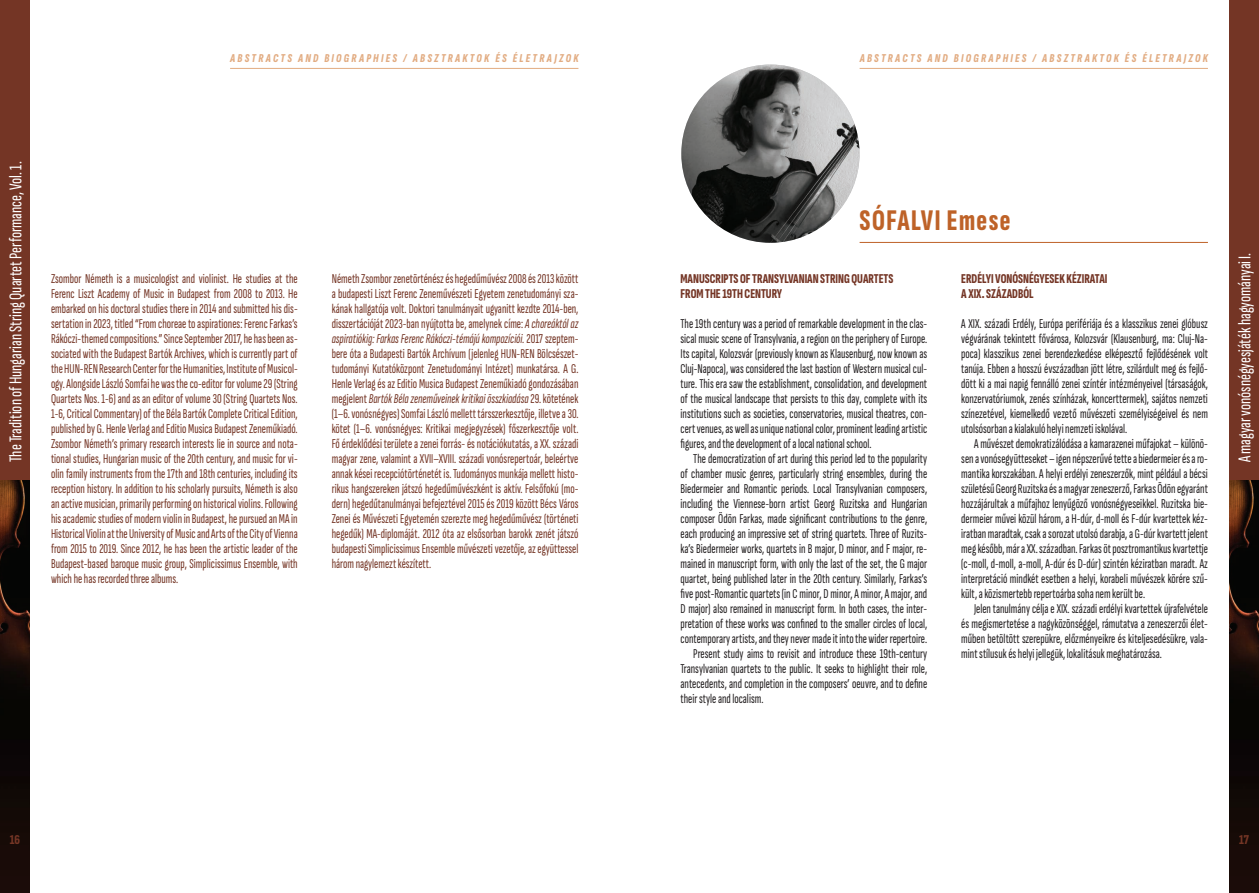
<style>
.page{position:relative;width:1259px;height:893px;background:#fff}
.page>*{position:absolute;margin:0;border:0;box-sizing:border-box;transform-origin:0 0}
.t1{font:800 extra-condensed 30px "Sofia Sans";letter-spacing:.05em;color:#be6228;scale:.95 1}
.t2{font:extra-condensed 18px "Sofia Sans";color:#fff}
.t3{font:extra-condensed 13.5px/15px "Sofia Sans";color:#231f20;text-align:justify;scale:.95 1}
.t4{font:extra-condensed 13.5px/15px "Sofia Sans";color:#743525;text-align:justify;scale:.95 1}
.t5{font:800 extra-condensed 13.5px/15px "Sofia Sans";color:#743525;scale:.95 1}
.t6{font:800 extra-condensed 13.5px "Sofia Sans";color:#743525}
.t7{font:italic 800 extra-condensed 12px "Sofia Sans";letter-spacing:.19em;color:#e2ac82}
.s1{font-style:italic}
</style>
<div class="page">
<div style="left:1229px;top:0;width:30px;height:480px;background:#743525"></div>
<div style="left:0;top:0;width:30px;height:480px;background:#743525"></div>
<img style="left:0;top:480px;width:30px;height:413px">
<img style="left:1229px;top:480px;width:30px;height:413px">
<hr style="left:230px;top:68px;width:348px;height:1px;background:#e2ac82">
<hr style="left:859px;top:68px;width:349px;height:1px;background:#e2ac82">
<hr style="left:859px;top:242px;width:349px;height:1px;background:#be6228">
<img style="left:681px;top:65px;width:178px;height:178px;border-radius:89px">
<p class="t7" style="left:230px;top:51px;width:350px">ABSTRACTS AND BIOGRAPHIES / ABSZTRAKTOK ÉS ÉLETRAJZOK</p>
<p class="t7" style="left:859px;top:51px;width:350px">ABSTRACTS AND BIOGRAPHIES / ABSZTRAKTOK ÉS ÉLETRAJZOK</p>
<h2 class="t2" style="left:6px;top:462px;width:303px;rotate:-90deg">The Tradition of Hungarian String Quartet Performance, Vol. 1.</h2>
<h1 class="t1" style="left:859px;top:202px;width:160px">SÓFALVI EMESE</h1>
<p class="t4" style="left:332px;top:271px;width:261px">Németh Zsombor zenetörténész és hegedűművész 2008 és 2013 között a budapesti Liszt Ferenc Zeneművészeti Egyetem zenetudományi sza&shy;kának hallgatója volt. Doktori tanulmányait ugyanitt kezdte 2014-ben, disszertációját 2023-ban nyújtotta be, amelynek címe: <span class="s1">A choreáktól az aspiratiókig: Farkas Ferenc Rákóczi-témájú kompozíciói.</span> 2017 szeptem&shy;bere óta a Budapesti Bartók Archívum (jelenleg HUN-REN Bölcsészet&shy;tudományi Kutatóközpont Zenetudományi Intézet) munkatársa. A G.<br>Henle Verlag és az Editio Musica Budapest Zeneműkiadó gondozásában megjelent <span class="s1">Bartók Béla zeneműveinek kritikai összkiadása</span> 29. kötetének (1–6. vonósnégyes) Somfai László mellett társszerkesztője, illetve a 30. kötet (1–6. vonósnégyes: Kritikai megjegyzések) főszerkesztője volt.<br>Fő érdeklődési területe a zenei forrás- és notációkutatás, a XX. századi magyar zene, valamint a XVII–XVIII. századi vonósrepertoár, beleértve annak kései recepciótörténetét is. Tudományos munkája mellett histo&shy;rikus hangszereken játszó hegedűművészként is aktív. Felsőfokú (mo&shy;dern) hegedűtanulmányai befejeztével 2015 és 2019 között Bécs Város Zenei és Művészeti Egyetemén szerezte meg hegedűművész (történeti hegedűk) MA-diplomáját. 2012 óta az elsősorban barokk zenét játszó budapesti Simplicissimus Ensemble művészeti vezetője, az együttessel három nagylemezt készített.</p>
<p class="t5" style="left:961px;top:270px;width:133px">ERDÉLYI VONÓSNÉGYESEK KÉZIRATAI<br>A XIX. SZÁZADBÓL</p>
<p class="t4" style="left:51px;top:271px;width:261px">Zsombor Németh is a musicologist and violinist. He studies at the Ferenc Liszt Academy of Music in Budapest from 2008 to 2013. He embarked on his doctoral studies there in 2014 and submitted his dis&shy;sertation in 2023, titled “From choreae to aspirationes: Ferenc Farkas’s Rákóczi-themed compositions.” Since September 2017, he has been as&shy;sociated with the Budapest Bartók Archives, which is currently part of the HUN-REN Research Center for the Humanities, Institute of Musicol&shy;ogy. Alongside László Somfai he was the co-editor for volume 29 (String Quartets Nos. 1-6) and as an editor of volume 30 (String Quartets Nos.<br>1-6, Critical Commentary) of the Béla Bartók Complete Critical Edition, published by G. Henle Verlag and Editio Musica Budapest Zeneműkiadó.<br>Zsombor Németh’s primary research interests lie in source and nota&shy;tional studies, Hungarian music of the 20th century, and music for vi&shy;olin family instruments from the 17th and 18th centuries, including its reception history. In addition to his scholarly pursuits, Németh is also an active musician, primarily performing on historical violins. Following his academic studies of modern violin in Budapest, he pursued an MA in Historical Violin at the University of Music and Arts of the City of Vienna from 2015 to 2019. Since 2012, he has been the artistic leader of the Budapest-based baroque music group, Simplicissimus Ensemble, with which he has recorded three albums.</p>
<p class="t5" style="left:680px;top:270px;width:220px">MANUSCRIPTS OF TRANSYLVANIAN STRING QUARTETS<br>FROM THE 19TH CENTURY</p>
<p class="t3" style="left:961px;top:316px;width:261px">A XIX. századi Erdély, Európa perifériája és a klasszikus zenei glóbusz végvárának tekintett fővárosa, Kolozsvár (Klausenburg, ma: Cluj-Na&shy;poca) klasszikus zenei berendezkedése elképesztő fejlődésének volt tanúja. Ebben a hosszú évszázadban jött létre, szilárdult meg és fejlő&shy;dött ki a mai napig fennálló zenei színtér intézményeivel (társaságok, konzervatóriumok, zenés színházak, koncerttermek), sajátos nemzeti színezetével, kiemelkedő vezető művészeti személyiségeivel és nem utolsósorban a kialakuló helyi nemzeti iskolával.</p>
<p class="t3" style="left:961px;top:436px;width:261px;text-indent:13px">A művészet demokratizálódása a kamarazenei műfajokat – különö&shy;sen a vonósegyütteseket – igen népszerűvé tette a biedermeier és a ro&shy;mantika korszakában. A helyi erdélyi zeneszerzők, mint például a bécsi születésű Georg Ruzitska és a magyar zeneszerző, Farkas Ödön egyaránt hozzájárultak a műfajhoz lenyűgöző vonósnégyeseikkel. Ruzitska bie&shy;dermeier művei közül három, a H-dúr, d-moll és F-dúr kvartettek kéz&shy;iratban maradtak, csak a sorozat utolsó darabja, a G-dúr kvartett jelent meg később, már a XX. században. Farkas öt posztromantikus kvartettje (c-moll, d-moll, a-moll, A-dúr és D-dúr) szintén kéziratban maradt. Az interpretáció mindkét esetben a helyi, korabeli művészek körére szű&shy;kült, a közismertebb repertoárba soha nem került be.</p>
<p class="t3" style="left:961px;top:601px;width:261px;text-indent:13px">Jelen tanulmány célja e XIX. századi erdélyi kvartettek újrafelvétele és megismertetése a nagyközönséggel, rámutatva a zeneszerzői élet&shy;műben betöltött szerepükre, előzményeikre és kiteljesedésükre, vala&shy;mint stílusuk és helyi jellegük, lokalitásuk meghatározása.</p>
<p class="t3" style="left:680px;top:316px;width:261px">The 19th century was a period of remarkable development in the clas&shy;sical music scene of Transylvania, a region on the periphery of Europe.<br>Its capital, Kolozsvár (previously known as Klausenburg, now known as Cluj-Napoca), was considered the last bastion of Western musical cul&shy;ture. This era saw the establishment, consolidation, and development of the musical landscape that persists to this day, complete with its institutions such as societies, conservatories, musical theatres, con&shy;cert venues, as well as unique national color, prominent leading artistic figures, and the development of a local national school.</p>
<p class="t3" style="left:693px;top:451px;width:248px">The democratization of art during this period led to the popularity</p>
<p class="t3" style="left:680px;top:466px;width:261px">of chamber music genres, particularly string ensembles, during the</p>
<p class="t3" style="left:680px;top:481px;width:261px">Biedermeier and Romantic periods. Local Transylvanian composers,</p>
<p class="t3" style="left:680px;top:496px;width:261px">including the Viennese-born artist Georg Ruzitska and Hungarian</p>
<p class="t3" style="left:680px;top:511px;width:261px">composer Ödön Farkas, made significant contributions to the genre,</p>
<p class="t3" style="left:680px;top:526px;width:261px">each producing an impressive set of string quartets. Three of Ruzits-</p>
<p class="t3" style="left:680px;top:541px;width:261px">ka’s Biedermeier works, quartets in B major, D minor, and F major, re-</p>
<p class="t3" style="left:680px;top:556px;width:261px">mained in manuscript form, with only the last of the set, the G major</p>
<p class="t3" style="left:680px;top:571px;width:261px">quartet, being published later in the 20th century. Similarly, Farkas’s</p>
<p class="t3" style="left:680px;top:586px;width:261px">five post-Romantic quartets (in C minor, D minor, A minor, A major, and</p>
<p class="t3" style="left:680px;top:601px;width:261px">D major) also remained in manuscript form. In both cases, the inter-</p>
<p class="t3" style="left:680px;top:616px;width:261px">pretation of these works was confined to the smaller circles of local,</p>
<p class="t3" style="left:680px;top:631px;width:261px">contemporary artists, and they never made it into the wider repertoire.</p>
<p class="t3" style="left:693px;top:646px;width:248px">Present study aims to revisit and introduce these 19th-century</p>
<p class="t3" style="left:680px;top:661px;width:261px">Transylvanian quartets to the public. It seeks to highlight their role,</p>
<p class="t3" style="left:680px;top:676px;width:261px">antecedents, and completion in the composers’ oeuvre, and to define</p>
<p class="t3" style="left:680px;top:691px;width:89px">their style and localism.</p>
<h2 class="t2" style="left:1234px;top:462px;width:211px;rotate:-90deg">A magyar vonósnégyesjáték hagyományai I.</h2>
<p class="t6" style="left:10px;top:831px;width:12px">16</p>
<p class="t6" style="left:1239px;top:831px;width:11px">17</p>
</div>
